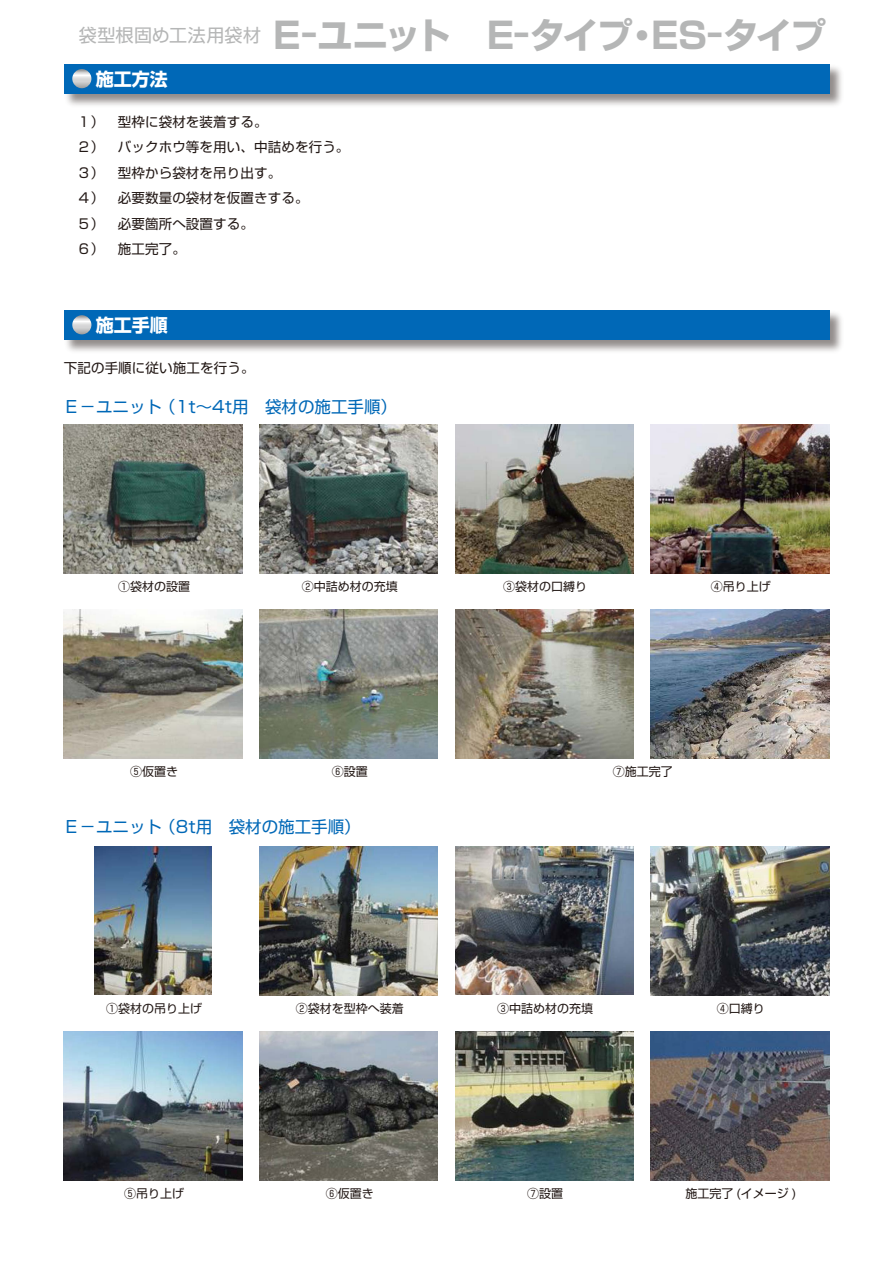
<style>
.page{position:relative;width:893px;height:1263px;background:#fff}
.page>*{position:absolute;margin:0;border:0;box-sizing:border-box;transform-origin:0 0}
.t1{font:700 36px "Shin Go Pro";letter-spacing:-.055em;color:#b5b6b6}
.t2{font:700 18px "Shin Go Pro";color:#fff}
.t3{font:16.5px "Shin Go Pro";color:#0068b7}
.t4{font:13.5px/25.5px "Shin Go Pro";letter-spacing:.01em;color:#221815}
.t5{font:12px "Shin Go Pro";color:#221815}
</style>
<div class="page">
<img style="left:66px;top:64px;width:776px;height:42px">
<div style="left:64px;top:64px;width:765px;height:30px;background:#0068b7"></div>
<svg style="left:72px;top:69px;width:19px;height:19px"></svg>
<img style="left:66px;top:310px;width:776px;height:42px">
<div style="left:64px;top:310px;width:765px;height:30px;background:#0068b7"></div>
<svg style="left:72px;top:315px;width:19px;height:19px"></svg>
<img style="left:64px;top:424px;width:178px;height:149px">
<img style="left:259px;top:424px;width:179px;height:149px">
<img style="left:455px;top:424px;width:179px;height:149px">
<img style="left:651px;top:424px;width:178px;height:149px">
<img style="left:64px;top:609px;width:178px;height:149px">
<img style="left:259px;top:609px;width:179px;height:149px">
<img style="left:455px;top:609px;width:179px;height:149px">
<img style="left:651px;top:609px;width:178px;height:149px">
<img style="left:94px;top:847px;width:118px;height:147px">
<img style="left:259px;top:847px;width:179px;height:148px">
<img style="left:455px;top:847px;width:179px;height:148px">
<img style="left:651px;top:847px;width:178px;height:148px">
<img style="left:64px;top:1031px;width:178px;height:149px">
<img style="left:259px;top:1031px;width:179px;height:149px">
<img style="left:455px;top:1031px;width:179px;height:149px">
<img style="left:651px;top:1031px;width:178px;height:149px">
<h1 class="t1" style="left:79px;top:6px;width:749px"><sup>袋型根固め工法用袋材</sup> E－ユニット　E－タイプ・ES－タイプ</h1>
<h2 class="t2" style="left:96px;top:65px;width:74px">施工方法</h2>
<p class="t4" style="left:77px;top:107px;width:274px">１） 型枠に袋材を装着する。<br>２） バックホウ等を用い、中詰めを行う。<br>３） 型枠から袋材を吊り出す。<br>４） 必要数量の袋材を仮置きする。<br>５） 必要箇所へ設置する。<br>６） 施工完了。</p>
<h2 class="t2" style="left:96px;top:311px;width:74px">施工手順</h2>
<p class="t4" style="left:64px;top:353px;width:192px">下記の手順に従い施工を行う。</p>
<p class="t3" style="left:63px;top:393px;width:335px">Ｅ－ユニット （1t～4t用　袋材の施工手順）</p>
<p class="t5" style="left:118px;top:577px;width:73px">①袋材の設置</p>
<p class="t5" style="left:302px;top:577px;width:97px">②中詰め材の充填</p>
<p class="t5" style="left:503px;top:577px;width:85px">③袋材の口縛り</p>
<p class="t5" style="left:711px;top:577px;width:61px">④吊り上げ</p>
<p class="t5" style="left:130px;top:762px;width:49px">⑤仮置き</p>
<p class="t5" style="left:332px;top:762px;width:37px">⑥設置</p>
<p class="t5" style="left:613px;top:762px;width:61px">⑦施工完了</p>
<p class="t3" style="left:63px;top:813px;width:299px">Ｅ－ユニット （8t用　袋材の施工手順）</p>
<p class="t5" style="left:106px;top:999px;width:97px">①袋材の吊り上げ</p>
<p class="t5" style="left:296px;top:999px;width:109px">②袋材を型枠へ装着</p>
<p class="t5" style="left:497px;top:999px;width:97px">③中詰め材の充填</p>
<p class="t5" style="left:717px;top:999px;width:49px">④口縛り</p>
<p class="t5" style="left:124px;top:1184px;width:61px">⑤吊り上げ</p>
<p class="t5" style="left:326px;top:1184px;width:49px">⑥仮置き</p>
<p class="t5" style="left:527px;top:1184px;width:37px">⑦設置</p>
<p class="t5" style="left:685px;top:1184px;width:112px">施工完了 (イメージ )</p>
</div>
